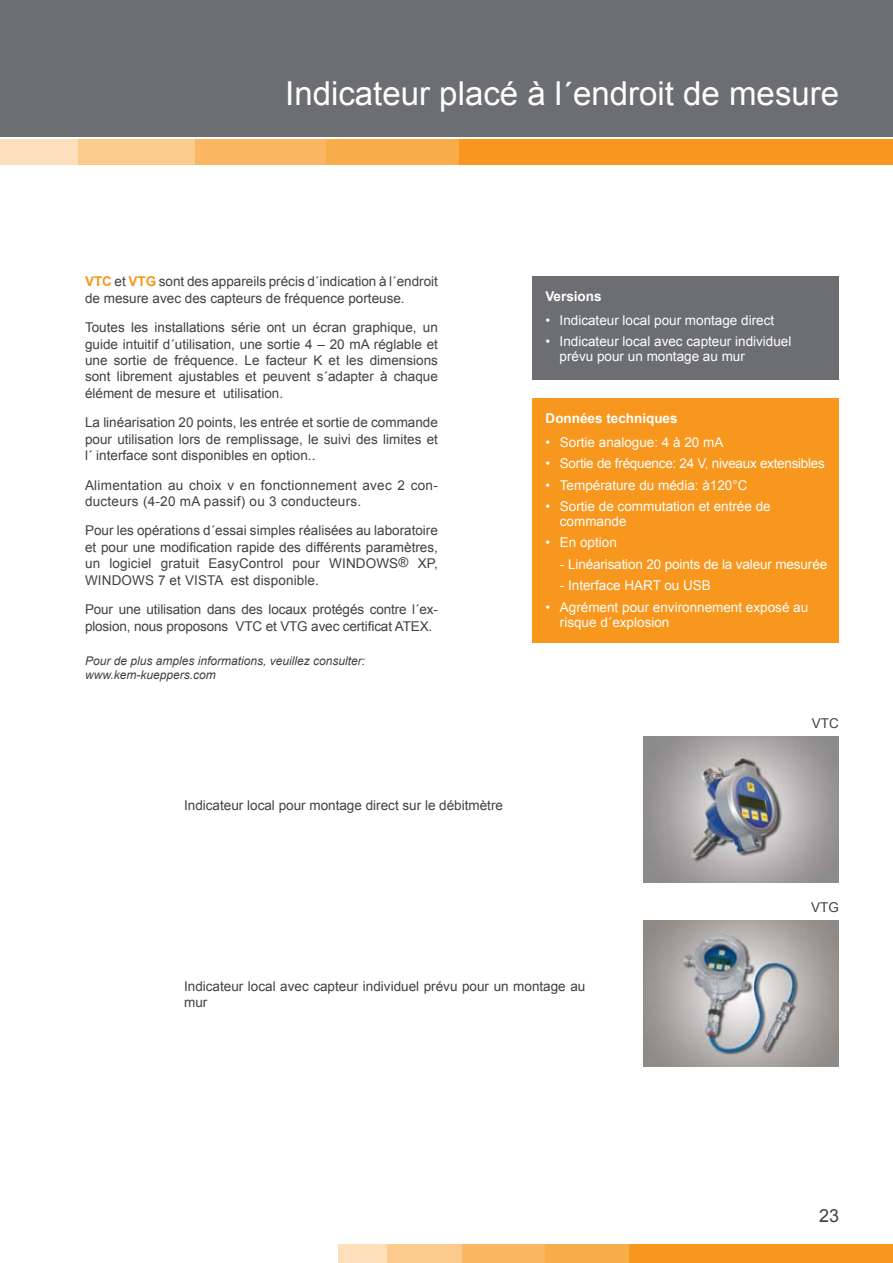
<style>
.page{position:relative;width:893px;height:1263px;background:#fff}
.page>*{position:absolute;margin:0;border:0;box-sizing:border-box;transform-origin:0 0}
.t1{font:33px "Arial";color:#fff}
.t2{font:18px "Arial";color:#414042}
.t3{font:13.5px/16.5px "Arial";color:#414042}
.t4{font:13.5px/15px "Arial";color:#fff}
.t5{font:13.5px/16.5px "Arial";letter-spacing:.02em;color:#414042}
.t6{font:13.5px "Arial";letter-spacing:-.02em;color:#fff}
.t7{font:700 13.5px "Arial";color:#fff}
.t8{font:italic 12px/13.5px "Arial";color:#414042}
.s1{font-weight:700;color:#f8971d}
</style>
<div class="page">
<div style="left:0;top:0;width:893px;height:137px;background:#6d6e71"></div>
<hr style="left:0;top:139px;width:3px;height:25px;background:#fde0bb">
<div style="left:3px;top:139px;width:890px;height:25px;background:#fde0bb"></div>
<div style="left:79px;top:139px;width:814px;height:25px;background:#fbcb8e"></div>
<div style="left:196px;top:139px;width:697px;height:25px;background:#fab661"></div>
<div style="left:327px;top:139px;width:566px;height:25px;background:#f9ac4a"></div>
<div style="left:460px;top:139px;width:433px;height:25px;background:#f8971d"></div>
<div style="left:338px;top:1245px;width:555px;height:18px;background:#fde0bb"></div>
<div style="left:388px;top:1245px;width:505px;height:18px;background:#fbcb8e"></div>
<div style="left:462px;top:1245px;width:431px;height:18px;background:#fab661"></div>
<div style="left:545px;top:1245px;width:348px;height:18px;background:#f9ac4a"></div>
<div style="left:629px;top:1245px;width:264px;height:18px;background:#f8971d"></div>
<div style="left:533px;top:276px;width:306px;height:104px;background:#6d6e71"></div>
<div style="left:533px;top:399px;width:306px;height:244px;background:#f8971d"></div>
<img style="left:643px;top:737px;width:196px;height:145px">
<img style="left:643px;top:921px;width:196px;height:145px">
<h1 class="t1" style="left:285px;top:72px;width:555px">Indicateur placé à l´endroit de mesure</h1>
<p class="t3" style="left:85px;top:273px;width:354px"><span class="s1">VTC</span> et <span class="s1">VTG</span> sont des appareils précis d´indication à l´endroit de mesure avec des capteurs de fréquence porteuse.</p>
<p class="t3" style="left:85px;top:319px;width:354px;text-align:justify">Toutes les installations série ont un écran graphique, un guide intuitif d´utilisation, une sortie 4 – 20 mA réglable et une sortie de fréquence. Le facteur K et les dimensions sont librement ajustables et peuvent s´adapter à chaque élément de mesure et utilisation.</p>
<p class="t3" style="left:85px;top:414px;width:354px;text-align:justify">La linéarisation 20 points, les entrée et sortie de commande pour utilisation lors de remplissage, le suivi des limites et l´ interface sont disponibles en option..</p>
<p class="t5" style="left:85px;top:477px;width:354px">Alimentation au choix v en fonctionnement avec 2 con&shy;ducteurs (4-20 mA passif) ou 3 conducteurs.</p>
<p class="t3" style="left:85px;top:522px;width:354px;text-align:justify">Pour les opérations d´essai simples réalisées au laboratoire et pour une modification rapide des différents paramètres, un logiciel gratuit EasyControl pour WINDOWS® XP, WINDOWS 7 et VISTA est disponible.</p>
<p class="t3" style="left:85px;top:601px;width:354px">Pour une utilisation dans des locaux protégés contre l´ex&shy;plosion, nous proposons VTC et VTG avec certificat ATEX.</p>
<p class="t8" style="left:85px;top:654px;width:282px">Pour de plus amples informations, veuillez consulter: www.kem-kueppers.com</p>
<p class="t3" style="left:184px;top:797px;width:320px">Indicateur local pour montage direct sur le débitmètre</p>
<p class="t7" style="left:545px;top:287px;width:58px">Versions</p>
<p class="t4" style="left:545px;top:313px;width:230px">• Indicateur local pour montage direct</p>
<p class="t4" style="left:560px;top:334px;width:233px;text-indent:-14px">• Indicateur local avec capteur individuel prévu pour un montage au mur</p>
<p class="t7" style="left:546px;top:410px;width:134px">Données techniques</p>
<p class="t4" style="left:546px;top:435px;width:179px">• Sortie analogue: 4 à 20 mA</p>
<p class="t6" style="left:546px;top:455px;width:281px">• Sortie de fréquence: 24 V, niveaux extensibles</p>
<p class="t4" style="left:546px;top:478px;width:203px">• Température du média: à120°C</p>
<p class="t4" style="left:560px;top:499px;width:212px;text-indent:-14px">• Sortie de commutation et entrée de commande</p>
<p class="t4" style="left:546px;top:535px;width:73px">• En option</p>
<p class="t4" style="left:560px;top:557px;width:269px">- Linéarisation 20 points de la valeur mesurée</p>
<p class="t4" style="left:560px;top:578px;width:153px">- Interface HART ou USB</p>
<p class="t4" style="left:560px;top:599px;width:250px;text-indent:-14px">• Agrément pour environnement exposé au risque d´explosion</p>
<p class="t3" style="left:812px;top:715px;width:29px">VTC</p>
<p class="t3" style="left:811px;top:899px;width:29px">VTG</p>
<p class="t3" style="left:184px;top:978px;width:403px">Indicateur local avec capteur individuel prévu pour un montage au mur</p>
<h2 class="t2" style="left:819px;top:1204px;width:22px">23</h2>
</div>
